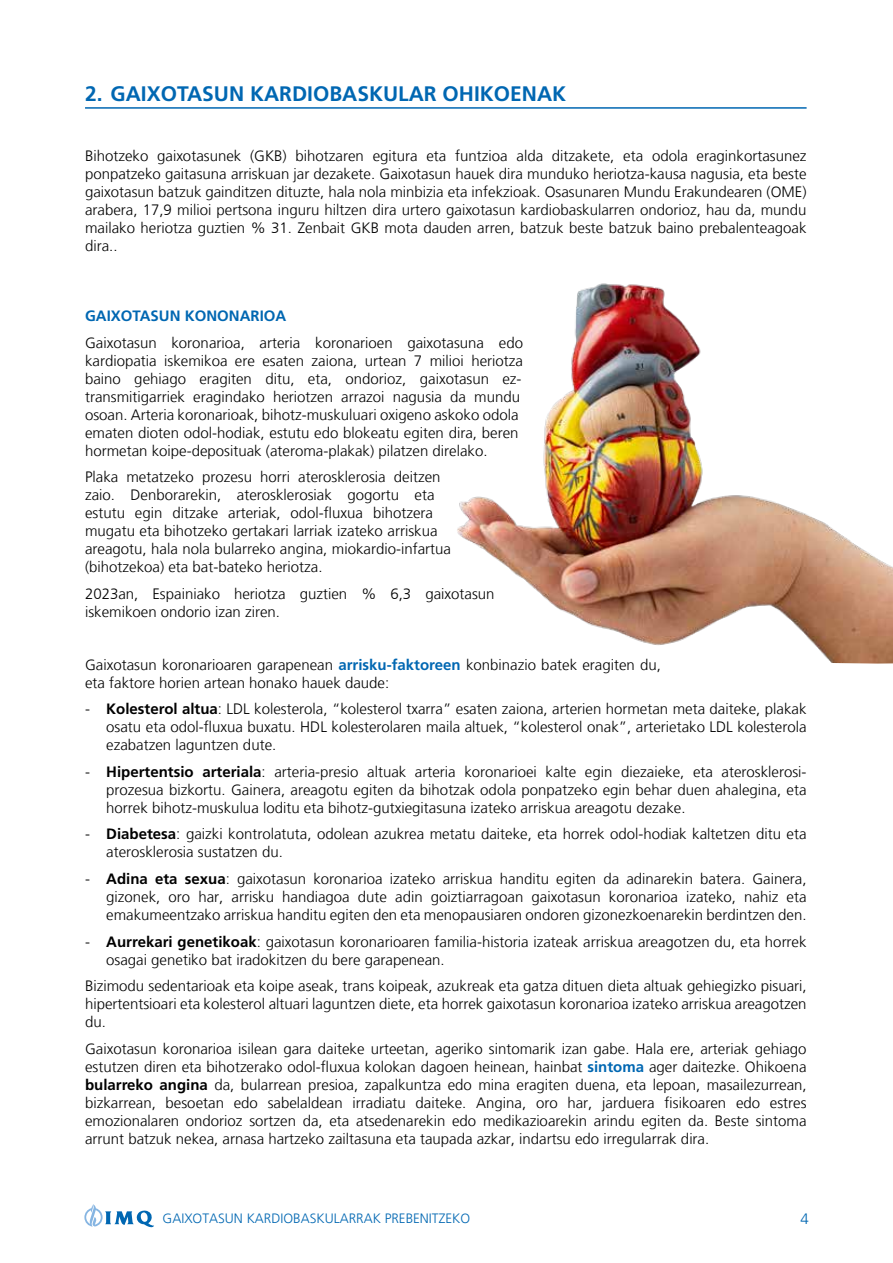
<style>
.page{position:relative;width:893px;height:1263px;background:#fff}
.page>*{position:absolute;margin:0;border:0;box-sizing:border-box;transform-origin:0 0}
.t1{font:700 21px "Frutiger LT Std";color:#0067b2}
.t2{font:300 15px/18px "Frutiger LT";color:#000;text-align:justify}
.t3{font:700 15px "Frutiger LT Std";color:#0067b2}
.t4{font:300 15px "Frutiger LT";color:#0067b2}
.t5{font:300 13.5px "Frutiger LT";color:#0067b2}
.s1{font-family:"Frutiger LT Std";font-weight:700;color:#0067b2}
.s2{font-family:"Frutiger LT Std";font-weight:700}
</style>
<div class="page">
<svg style="left:84px;top:1204px;width:70px;height:24px"></svg>
<hr style="left:85px;top:107px;width:722px;height:2px;background:#0067b2">
<img style="left:457px;top:283px;width:436px;height:381px">
<h1 class="t1" style="left:85px;top:81px;width:483px">2. GAIXOTASUN KARDIOBASKULAR OHIKOENAK</h1>
<p class="t2" style="left:85px;top:147px;width:723px">Bihotzeko gaixotasunek (GKB) bihotzaren egitura eta funtzioa alda ditzakete, eta odola eraginkortasunez ponpatzeko gaitasuna arriskuan jar dezakete. Gaixotasun hauek dira munduko heriotza-kausa nagusia, eta beste gaixotasun batzuk gainditzen dituzte, hala nola minbizia eta infekzioak. Osasunaren Mundu Erakundearen (OME) arabera, 17,9 milioi pertsona inguru hiltzen dira urtero gaixotasun kardiobaskularren ondorioz, hau da, mundu mailako heriotza guztien % 31. Zenbait GKB mota dauden arren, batzuk beste batzuk baino prebalenteagoak dira..</p>
<p class="t3" style="left:85px;top:307px;width:203px">GAIXOTASUN KONONARIOA</p>
<p class="t2" style="left:85px;top:334px;width:440px;text-align:left">Gaixotasun koronarioa, arteria koronarioen gaixotasuna edo kardiopatia iskemikoa ere esaten zaiona, urtean 7 milioi heriotza baino gehiago eragiten ditu, eta, ondorioz, gaixotasun ez&shy;transmitigarriek eragindako heriotzen arrazoi nagusia da mundu osoan. Arteria koronarioak, bihotz-muskuluari oxigeno askoko odola ematen dioten odol-hodiak, estutu edo blokeatu egiten dira, beren hormetan koipe-deposituak (ateroma-plakak) pilatzen direlako.</p>
<p class="t2" style="left:85px;top:468px;width:368px;text-align:left">Plaka metatzeko prozesu horri aterosklerosia deitzen zaio. Denborarekin, aterosklerosiak gogortu eta estutu egin ditzake arteriak, odol-fluxua bihotzera mugatu eta bihotzeko gertakari larriak izateko arriskua areagotu, hala nola bularreko angina, miokardio-infartua (bihotzekoa) eta bat-bateko heriotza.</p>
<p class="t2" style="left:85px;top:585px;width:411px">2023an, Espainiako heriotza guztien % 6,3 gaixotasun iskemikoen ondorio izan ziren.</p>
<p class="t2" style="left:85px;top:656px;width:577px">Gaixotasun koronarioaren garapenean <span class="s1">arrisku-faktoreen</span> konbinazio batek eragiten du, eta faktore horien artean honako hauek daude:</p>
<p class="t2" style="left:106px;top:700px;width:702px;text-indent:-21px">- <span class="s2">Kolesterol altua</span>: LDL kolesterola, “kolesterol txarra” esaten zaiona, arterien hormetan meta daiteke, plakak osatu eta odol-fluxua buxatu. HDL kolesterolaren maila altuek, “kolesterol onak”, arterietako LDL kolesterola ezabatzen laguntzen dute.</p>
<p class="t2" style="left:106px;top:763px;width:702px;text-indent:-21px">- <span class="s2">Hipertentsio arteriala</span>: arteria-presio altuak arteria koronarioei kalte egin diezaieke, eta aterosklerosi&shy;prozesua bizkortu. Gainera, areagotu egiten da bihotzak odola ponpatzeko egin behar duen ahalegina, eta horrek bihotz-muskulua loditu eta bihotz-gutxiegitasuna izateko arriskua areagotu dezake.</p>
<p class="t2" style="left:106px;top:825px;width:702px;text-indent:-21px">- <span class="s2">Diabetesa</span>: gaizki kontrolatuta, odolean azukrea metatu daiteke, eta horrek odol-hodiak kaltetzen ditu eta aterosklerosia sustatzen du.</p>
<p class="t2" style="left:106px;top:870px;width:702px;text-indent:-21px">- <span class="s2">Adina eta sexua</span>: gaixotasun koronarioa izateko arriskua handitu egiten da adinarekin batera. Gainera, gizonek, oro har, arrisku handiagoa dute adin goiztiarragoan gaixotasun koronarioa izateko, nahiz eta emakumeentzako arriskua handitu egiten den eta menopausiaren ondoren gizonezkoenarekin berdintzen den.</p>
<p class="t2" style="left:106px;top:932px;width:702px;text-indent:-21px">- <span class="s2">Aurrekari genetikoak</span>: gaixotasun koronarioaren familia-historia izateak arriskua areagotzen du, eta horrek osagai genetiko bat iradokitzen du bere garapenean.</p>
<p class="t2" style="left:85px;top:977px;width:723px">Bizimodu sedentarioak eta koipe aseak, trans koipeak, azukreak eta gatza dituen dieta altuak gehiegizko pisuari, hipertentsioari eta kolesterol altuari laguntzen diete, eta horrek gaixotasun koronarioa izateko arriskua areagotzen du.</p>
<p class="t2" style="left:85px;top:1039px;width:723px">Gaixotasun koronarioa isilean gara daiteke urteetan, ageriko sintomarik izan gabe. Hala ere, arteriak gehiago estutzen diren eta bihotzerako odol-fluxua kolokan dagoen heinean, hainbat <span class="s1">sintoma</span> ager daitezke. Ohikoena <span class="s2">bularreko angina</span> da, bularrean presioa, zapalkuntza edo mina eragiten duena, eta lepoan, masailezurrean, bizkarrean, besoetan edo sabelaldean irradiatu daiteke. Angina, oro har, jarduera fisikoaren edo estres emozionalaren ondorioz sortzen da, eta atsedenarekin edo medikazioarekin arindu egiten da. Beste sintoma arrunt batzuk nekea, arnasa hartzeko zailtasuna eta taupada azkar, indartsu edo irregularrak dira.</p>
<p class="t5" style="left:163px;top:1210px;width:309px">GAIXOTASUN KARDIOBASKULARRAK PREBENITZEKO</p>
<p class="t4" style="left:800px;top:1210px;width:10px">4</p>
</div>
